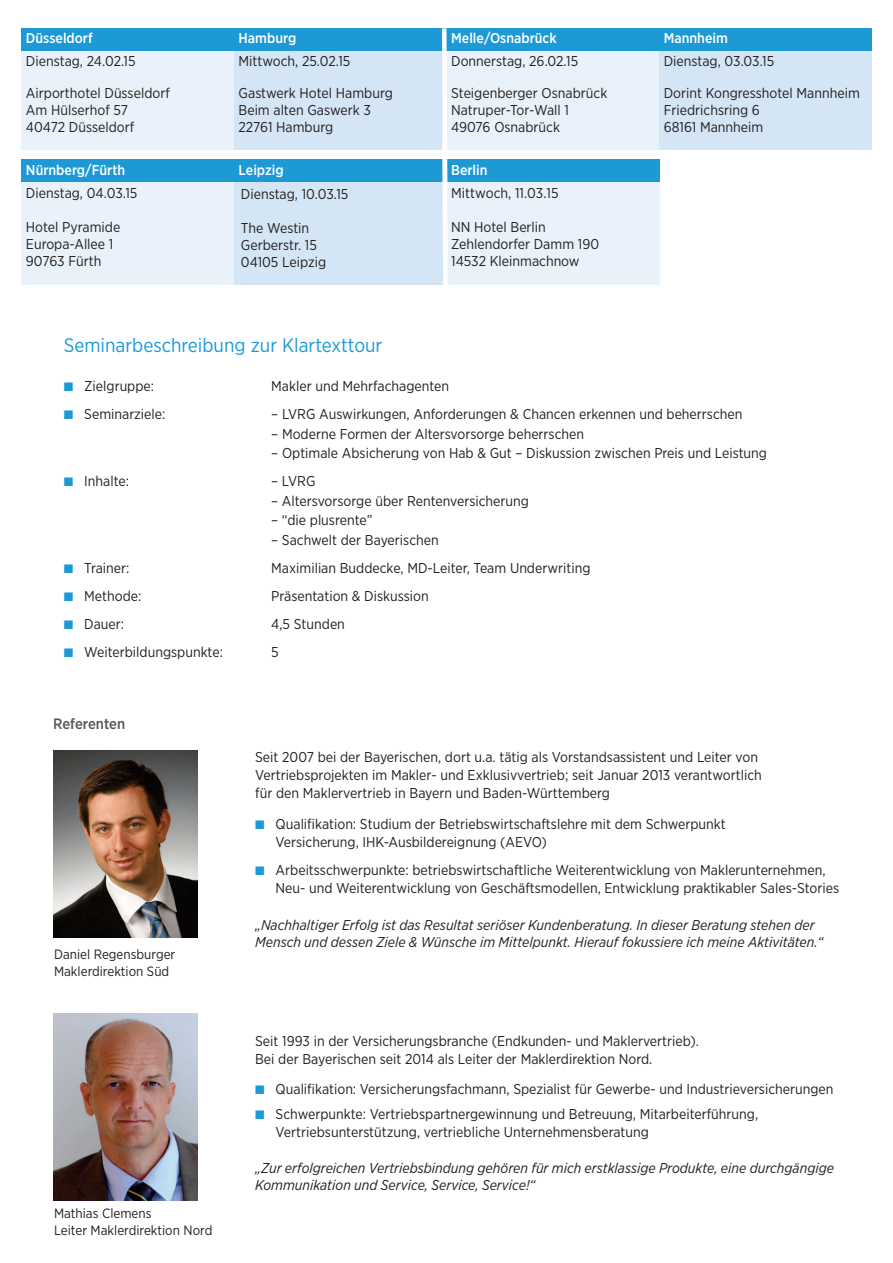
<style>
.page{position:relative;width:893px;height:1263px;background:#fff}
.page>*{position:absolute;margin:0;border:0;box-sizing:border-box;transform-origin:0 0}
.t1{font:19.5px "Gotham Narrow";color:#1d99d6}
.t2{font:500 15px "Gotham Narrow";color:#57585a}
.t3{font:14.25px/17.1px "Gotham Narrow";color:#231f20}
.t4{font:italic 14.25px/17.1px "Gotham Narrow";color:#231f20}
.t5{font:500 14.25px "Gotham Narrow";color:#fff}
.t6{font:13.5px/16.2px "Gotham Narrow";color:#231f20}
.s1{font-family:"European Pi Three";color:#1d99d6}
</style>
<div class="page">
<div style="left:21px;top:28px;width:213px;height:23px;background:#1d99d6"></div>
<div style="left:234px;top:28px;width:213px;height:23px;background:#1d99d6"></div>
<div style="left:447px;top:28px;width:212px;height:23px;background:#1d99d6"></div>
<div style="left:659px;top:28px;width:213px;height:23px;background:#1d99d6"></div>
<div style="left:21px;top:51px;width:213px;height:23px;background:#e9f2fa"></div>
<div style="left:234px;top:51px;width:213px;height:23px;background:#d4e5f5"></div>
<div style="left:447px;top:51px;width:212px;height:23px;background:#e9f2fa"></div>
<div style="left:659px;top:51px;width:213px;height:23px;background:#d4e5f5"></div>
<div style="left:21px;top:74px;width:213px;height:76px;background:#e9f2fa"></div>
<div style="left:234px;top:74px;width:213px;height:76px;background:#d4e5f5"></div>
<div style="left:447px;top:74px;width:212px;height:76px;background:#e9f2fa"></div>
<div style="left:659px;top:74px;width:213px;height:76px;background:#d4e5f5"></div>
<div style="left:21px;top:159px;width:213px;height:24px;background:#1d99d6"></div>
<div style="left:234px;top:159px;width:213px;height:24px;background:#1d99d6"></div>
<div style="left:447px;top:159px;width:212px;height:24px;background:#1d99d6"></div>
<div style="left:21px;top:183px;width:213px;height:23px;background:#e9f2fa"></div>
<div style="left:234px;top:183px;width:213px;height:23px;background:#d4e5f5"></div>
<div style="left:447px;top:183px;width:212px;height:23px;background:#e9f2fa"></div>
<div style="left:21px;top:206px;width:213px;height:78px;background:#e9f2fa"></div>
<div style="left:234px;top:206px;width:213px;height:78px;background:#d4e5f5"></div>
<div style="left:447px;top:206px;width:212px;height:78px;background:#e9f2fa"></div>
<svg style="left:440px;top:28px;width:10px;height:257px"></svg>
<img style="left:53px;top:750px;width:145px;height:188px">
<img style="left:53px;top:1013px;width:145px;height:187px">
<p class="t5" style="left:26px;top:33px;width:68px">Düsseldorf</p>
<p class="t5" style="left:239px;top:33px;width:59px">Hamburg</p>
<p class="t5" style="left:451px;top:33px;width:107px">Melle/Osnabrück</p>
<p class="t5" style="left:664px;top:33px;width:66px">Mannheim</p>
<p class="t3" style="left:26px;top:54px;width:111px">Dienstag, 24.02.15</p>
<p class="t3" style="left:239px;top:54px;width:113px">Mittwoch, 25.02.15</p>
<p class="t3" style="left:451px;top:54px;width:129px">Donnerstag, 26.02.15</p>
<p class="t3" style="left:664px;top:54px;width:112px">Dienstag, 03.03.15</p>
<p class="t3" style="left:26px;top:86px;width:145px">Airporthotel Düsseldorf<br>Am Hülserhof 57<br>40472 Düsseldorf</p>
<p class="t3" style="left:239px;top:86px;width:156px">Gastwerk Hotel Hamburg<br>Beim alten Gaswerk 3<br>22761 Hamburg</p>
<p class="t3" style="left:451px;top:86px;width:158px">Steigenberger Osnabrück<br>Natruper-Tor-Wall 1<br>49076 Osnabrück</p>
<p class="t3" style="left:664px;top:86px;width:198px">Dorint Kongresshotel Mannheim<br>Friedrichsring 6<br>68161 Mannheim</p>
<p class="t5" style="left:26px;top:165px;width:101px">Nürnberg/Fürth</p>
<p class="t5" style="left:239px;top:165px;width:47px">Leipzig</p>
<p class="t5" style="left:451px;top:165px;width:38px">Berlin</p>
<p class="t3" style="left:26px;top:185px;width:113px">Dienstag, 04.03.15</p>
<p class="t3" style="left:451px;top:185px;width:109px">Mittwoch, 11.03.15</p>
<p class="t3" style="left:26px;top:219px;width:96px">Hotel Pyramide<br>Europa-Allee 1<br>90763 Fürth</p>
<p class="t3" style="left:451px;top:219px;width:149px">NN Hotel Berlin<br>Zehlendorfer Damm 190<br>14532 Kleinmachnow</p>
<p class="t3" style="left:241px;top:186px;width:109px">Dienstag, 10.03.15</p>
<p class="t3" style="left:241px;top:220px;width:87px">The Westin<br>Gerberstr. 15<br>04105 Leipzig</p>
<h1 class="t1" style="left:64px;top:338px;width:320px">Seminarbeschreibung zur Klartexttour</h1>
<p class="t3" style="left:64px;top:379px;width:92px"><span class="s1">-</span> Zielgruppe:</p>
<p class="t3" style="left:271px;top:379px;width:179px">Makler und Mehrfachagenten</p>
<p class="t3" style="left:64px;top:407px;width:103px"><span class="s1">-</span> Seminarziele:</p>
<p class="t3" style="left:271px;top:407px;width:473px">– LVRG Auswirkungen, Anforderungen &amp; Chancen erkennen und beherrschen</p>
<p class="t3" style="left:271px;top:426px;width:314px">– Moderne Formen der Altersvorsorge beherrschen</p>
<p class="t3" style="left:271px;top:446px;width:497px">– Optimale Absicherung von Hab &amp; Gut – Diskussion zwischen Preis und Leistung</p>
<p class="t3" style="left:64px;top:474px;width:67px"><span class="s1">-</span> Inhalte:</p>
<p class="t3" style="left:271px;top:474px;width:46px">– LVRG</p>
<p class="t3" style="left:271px;top:493px;width:259px">– Altersvorsorge über Rentenversicherung</p>
<p class="t3" style="left:271px;top:513px;width:103px">– “die plusrente”</p>
<p class="t3" style="left:271px;top:532px;width:169px">– Sachwelt der Bayerischen</p>
<p class="t3" style="left:64px;top:560px;width:67px"><span class="s1">-</span> Trainer:</p>
<p class="t3" style="left:271px;top:560px;width:321px">Maximilian Buddecke, MD-Leiter, Team Underwriting</p>
<p class="t3" style="left:64px;top:588px;width:79px"><span class="s1">-</span> Methode:</p>
<p class="t3" style="left:271px;top:588px;width:159px">Präsentation &amp; Diskussion</p>
<p class="t3" style="left:64px;top:616px;width:62px"><span class="s1">-</span> Dauer:</p>
<p class="t3" style="left:271px;top:616px;width:75px">4,5 Stunden</p>
<p class="t3" style="left:64px;top:644px;width:161px"><span class="s1">-</span> Weiterbildungspunkte:</p>
<p class="t3" style="left:271px;top:644px;width:9px">5</p>
<p class="t2" style="left:53px;top:719px;width:74px">Referenten</p>
<p class="t6" style="left:54px;top:947px;width:123px">Daniel Regensburger<br>Maklerdirektion Süd</p>
<p class="t6" style="left:54px;top:1206px;width:160px">Mathias Clemens<br>Leiter Maklerdirektion Nord</p>
<p class="t3" style="left:255px;top:749px;width:508px;line-height:18px">Seit 2007 bei der Bayerischen, dort u.a. tätig als Vorstandsassistent und Leiter von<br>Vertriebsprojekten im Makler- und Exklusivvertrieb; seit Januar 2013 verantwortlich für den Maklervertrieb in Bayern und Baden-Württemberg</p>
<p class="t3" style="left:276px;top:816px;width:452px;line-height:18px;text-indent:-20px"><span class="s1">-</span> Qualifikation: Studium der Betriebswirtschaftslehre mit dem Schwerpunkt<br>Versicherung, IHK-Ausbildereignung (AEVO)</p>
<p class="t3" style="left:276px;top:862px;width:565px;line-height:18px;text-indent:-20px"><span class="s1">-</span> Arbeitsschwerpunkte: betriebswirtschaftliche Weiterentwicklung von Maklerunternehmen,<br>Neu- und Weiterentwicklung von Geschäftsmodellen, Entwicklung praktikabler Sales-Stories</p>
<p class="t4" style="left:255px;top:917px;width:570px">„Nachhaltiger Erfolg ist das Resultat seriöser Kundenberatung. In dieser Beratung stehen der<br>Mensch und dessen Ziele &amp; Wünsche im Mittelpunkt. Hierauf fokussiere ich meine Aktivitäten.“</p>
<p class="t3" style="left:255px;top:1033px;width:445px;line-height:18px">Seit 1993 in der Versicherungsbranche (Endkunden- und Maklervertrieb).<br>Bei der Bayerischen seit 2014 als Leiter der Maklerdirektion Nord.</p>
<p class="t3" style="left:255px;top:1082px;width:580px"><span class="s1">-</span> Qualifikation: Versicherungsfachmann, Spezialist für Gewerbe- und Industrieversicherungen</p>
<p class="t3" style="left:276px;top:1106px;width:484px;line-height:18px;text-indent:-21px"><span class="s1">-</span> Schwerpunkte: Vertriebspartnergewinnung und Betreuung, Mitarbeiterführung,<br>Vertriebsunterstützung, vertriebliche Unternehmensberatung</p>
<p class="t4" style="left:255px;top:1160px;width:580px">„Zur erfolgreichen Vertriebsbindung gehören für mich erstklassige Produkte, eine durchgängige<br>Kommunikation und Service, Service, Service!“</p>
</div>
